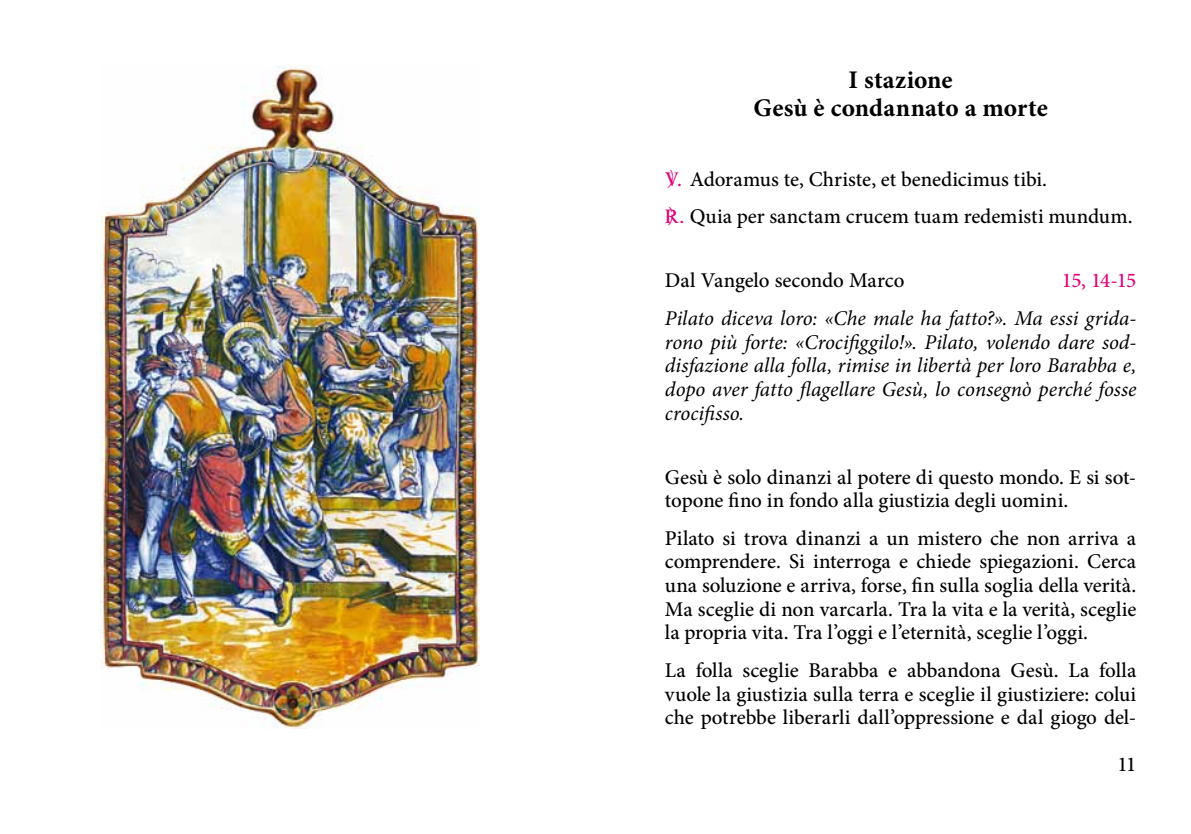
<style>
.page{position:relative;width:1191px;height:834px;background:#fff}
.page>*{position:absolute;margin:0;border:0;box-sizing:border-box;transform-origin:0 0}
.t1{font:700 25.38px/28px "Minion Pro";color:#000;text-align:center}
.t2{font:500 21px/23.6px "Minion Pro";color:#000}
.t3{font:italic 21px/23.6px "Minion Pro";color:#000;text-align:justify}
.t4{font:500 21px "Minion Pro";color:#e2007a}
.s1{font-family:"tipovati";font-weight:400;color:#e2007a}
.s2{color:#e2007a}
</style>
<div class="page">
<img style="left:101px;top:65px;width:379px;height:663px">
<p class="t1" style="left:753px;top:65px;width:296px">I stazione<br>Gesù è condannato a morte</p>
<p class="t2" style="left:665px;top:160px;width:469px;line-height:37.6px"><span class="s1">D</span><span class="s2">.</span> Adoramus te, Christe, et benedicimus tibi.<br><span class="s1">C</span><span class="s2">.</span> Quia per sanctam crucem tuam redemisti mundum.</p>
<p class="t2" style="left:665px;top:269px;width:241px">Dal Vangelo secondo Marco</p>
<p class="t4" style="left:1062px;top:266px;width:76px">15, 14-15</p>
<p class="t3" style="left:665px;top:306px;width:473px">Pilato diceva loro: «Che male ha fatto?». Ma essi grida&shy;rono più forte: «Crocifiggilo!». Pilato, volendo dare sod&shy;disfazione alla folla, rimise in libertà per loro Barabba e, dopo aver fatto flagellare Gesù, lo consegnò perché fosse crocifisso.</p>
<p class="t2" style="left:665px;top:465px;width:473px">Gesù è solo dinanzi al potere di questo mondo. E si sot&shy;topone fino in fondo alla giustizia degli uomini.</p>
<p class="t2" style="left:665px;top:526px;width:473px;text-align:justify">Pilato si trova dinanzi a un mistero che non arriva a comprendere. Si interroga e chiede spiegazioni. Cerca una soluzione e arriva, forse, fin sulla soglia della verità.<br>Ma sceglie di non varcarla. Tra la vita e la verità, sceglie la propria vita. Tra l’oggi e l’eternità, sceglie l’oggi.</p>
<p class="t2" style="left:665px;top:658px;width:473px;text-align:justify">La folla sceglie Barabba e abbandona Gesù. La folla vuole la giustizia sulla terra e sceglie il giustiziere: colui che potrebbe liberarli dall’oppressione e dal giogo del-</p>
<p class="t2" style="left:1117px;top:752px;width:21px">11</p>
</div>
